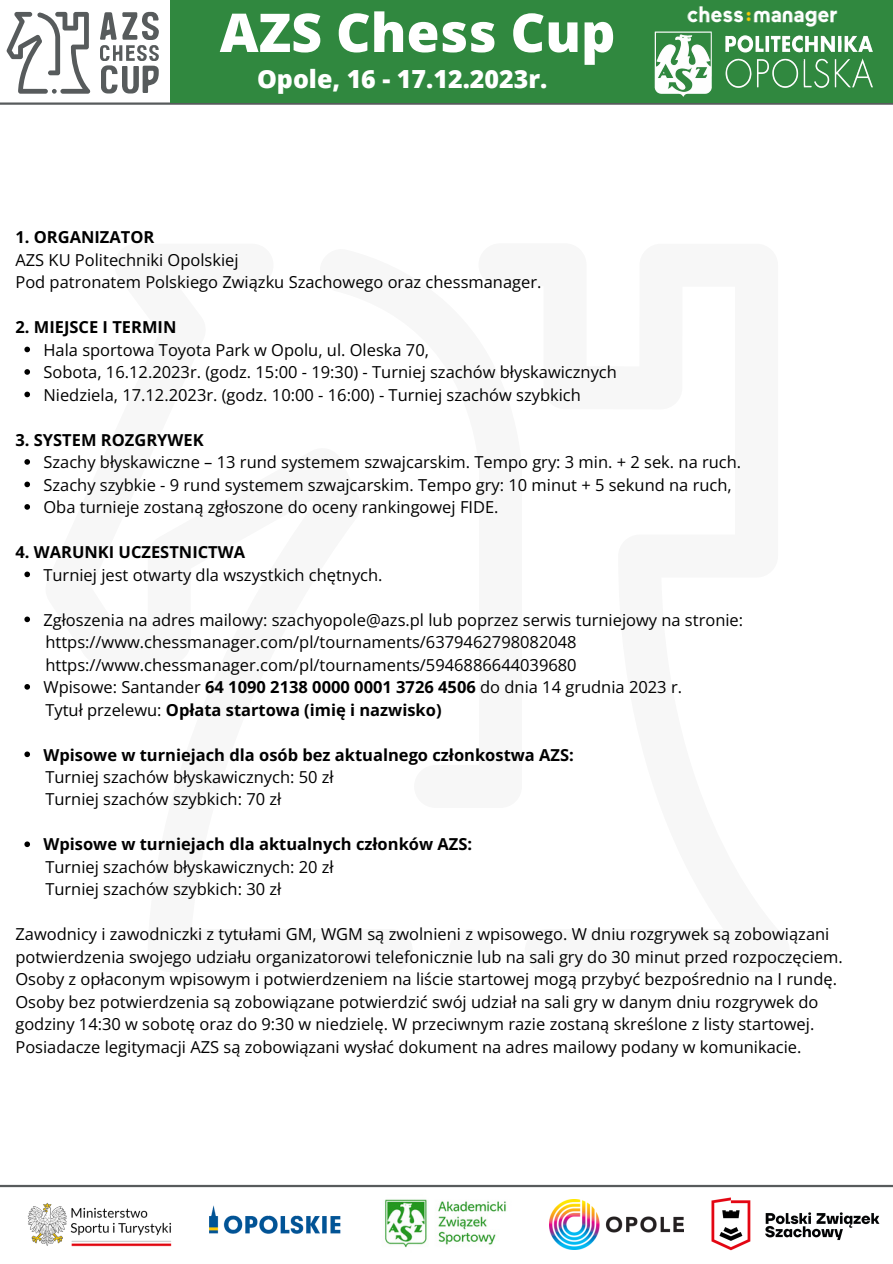
<style>
.page{position:relative;width:893px;height:1264px;background:#fff}
.page>*{position:absolute;margin:0;border:0;box-sizing:border-box;transform-origin:0 0}
.t1{font:800 53.4px "Open Sans";color:#fff}
.t2{font:800 25.05px "Open Sans";color:#fff}
.t3{font:16.5px/22.5px "Open Sans";color:#000}
.t4{font:700 16.5px "Open Sans";color:#000}
.s1{font-weight:400}
.s2{font-weight:700}
</style>
<div class="page">
<hr style="left:0;top:102px;width:892px;height:3px;background:#575b5c">
<div style="left:170px;top:0;width:722px;height:102px;background:#30883f"></div>
<img style="left:654px;top:31px;width:218px;height:66px">
<svg style="left:6px;top:12px;width:84px;height:82px"></svg>
<svg style="left:100px;top:12px;width:59px;height:81px"></svg>
<div style="left:449px;top:929px;width:42px;height:42px;background:#f7f7f7;border-radius:50%"></div>
<svg style="left:24px;top:346px;width:6px;height:6px"></svg>
<svg style="left:24px;top:369px;width:6px;height:6px"></svg>
<svg style="left:24px;top:391px;width:6px;height:6px"></svg>
<svg style="left:24px;top:459px;width:6px;height:6px"></svg>
<svg style="left:24px;top:481px;width:6px;height:6px"></svg>
<svg style="left:24px;top:504px;width:6px;height:5px"></svg>
<svg style="left:24px;top:571px;width:6px;height:6px"></svg>
<svg style="left:24px;top:616px;width:6px;height:6px"></svg>
<svg style="left:24px;top:684px;width:6px;height:5px"></svg>
<svg style="left:24px;top:751px;width:6px;height:6px"></svg>
<svg style="left:24px;top:841px;width:6px;height:6px"></svg>
<img style="left:27px;top:1203px;width:145px;height:44px">
<img style="left:549px;top:1199px;width:134px;height:50px">
<img style="left:360px;top:1187px;width:175px;height:61px">
<img style="left:189px;top:1187px;width:171px;height:47px">
<img style="left:698px;top:1187px;width:194px;height:64px">
<hr style="left:0;top:1184px;width:892px;height:3px;background:#575b5c">
<img style="left:673px;top:6px;width:179px;height:28px">
<p class="t1" style="left:220px;top:-5px;width:397px">AZS Chess Cup</p>
<p class="t2" style="left:257px;top:61px;width:292px">Opole, 16 - 17.12.2023r.</p>
<p class="t4" style="left:15px;top:225px;width:140px">1. ORGANIZATOR</p>
<p class="t3" style="left:15px;top:248px;width:225px">AZS KU Politechniki Opolskiej</p>
<p class="t3" style="left:15px;top:270px;width:527px">Pod patronatem Polskiego Związku Szachowego oraz chessmanager.</p>
<p class="t4" style="left:15px;top:315px;width:162px">2. MIEJSCE I TERMIN</p>
<p class="t3" style="left:43px;top:338px;width:387px">Hala sportowa Toyota Park w Opolu, ul. Oleska 70,</p>
<p class="t3" style="left:43px;top:360px;width:575px">Sobota, 16.12.2023r. (godz. 15:00 - 19:30) - Turniej szachów błyskawicznych</p>
<p class="t3" style="left:43px;top:383px;width:539px">Niedziela, 17.12.2023r. (godz. 10:00 - 16:00) - Turniej szachów szybkich</p>
<p class="t4" style="left:15px;top:428px;width:190px">3. SYSTEM ROZGRYWEK</p>
<p class="t3" style="left:43px;top:450px;width:699px">Szachy błyskawiczne – 13 rund systemem szwajcarskim. Tempo gry: 3 min. + 2 sek. na ruch.</p>
<p class="t3" style="left:43px;top:473px;width:689px">Szachy szybkie - 9 rund systemem szwajcarskim. Tempo gry: 10 minut + 5 sekund na ruch,</p>
<p class="t3" style="left:43px;top:495px;width:456px">Oba turnieje zostaną zgłoszone do oceny rankingowej FIDE.</p>
<p class="t4" style="left:15px;top:540px;width:231px">4. WARUNKI UCZESTNICTWA</p>
<p class="t3" style="left:43px;top:563px;width:340px">Turniej jest otwarty dla wszystkich chętnych.</p>
<p class="t3" style="left:43px;top:608px;width:701px">Zgłoszenia na adres mailowy: szachyopole@azs.pl lub poprzez serwis turniejowy na stronie:</p>
<p class="t3" style="left:45px;top:630px;width:532px">https://www.chessmanager.com/pl/tournaments/6379462798082048</p>
<p class="t3" style="left:45px;top:653px;width:532px">https://www.chessmanager.com/pl/tournaments/5946886644039680</p>
<p class="t4" style="left:45px;top:698px;width:398px"><span class="s1">Tytuł przelewu:</span> Opłata startowa (imię i nazwisko)</p>
<p class="t3" style="left:43px;top:675px;width:640px">Wpisowe: Santander <span class="s2">64 1090 2138 0000 0001 3726 4506</span> do dnia 14 grudnia 2023 r.</p>
<p class="t4" style="left:43px;top:743px;width:532px">Wpisowe w turniejach dla osób bez aktualnego członkostwa AZS:</p>
<p class="t3" style="left:45px;top:765px;width:290px">Turniej szachów błyskawicznych: 50 zł</p>
<p class="t3" style="left:45px;top:787px;width:237px">Turniej szachów szybkich: 70 zł</p>
<p class="t4" style="left:43px;top:832px;width:430px">Wpisowe w turniejach dla aktualnych członków AZS:</p>
<p class="t3" style="left:45px;top:855px;width:290px">Turniej szachów błyskawicznych: 20 zł</p>
<p class="t3" style="left:45px;top:877px;width:237px">Turniej szachów szybkich: 30 zł</p>
<p class="t3" style="left:15px;top:922px;width:828px">Zawodnicy i zawodniczki z tytułami GM, WGM są zwolnieni z wpisowego. W dniu rozgrywek są zobowiązani potwierdzenia swojego udziału organizatorowi telefonicznie lub na sali gry do 30 minut przed rozpoczęciem.<br>Osoby z opłaconym wpisowym i potwierdzeniem na liście startowej mogą przybyć bezpośrednio na I rundę.<br>Osoby bez potwierdzenia są zobowiązane potwierdzić swój udział na sali gry w danym dniu rozgrywek do godziny 14:30 w sobotę oraz do 9:30 w niedzielę. W przeciwnym razie zostaną skreślone z listy startowej.<br>Posiadacze legitymacji AZS są zobowiązani wysłać dokument na adres mailowy podany w komunikacie.</p>
</div>
